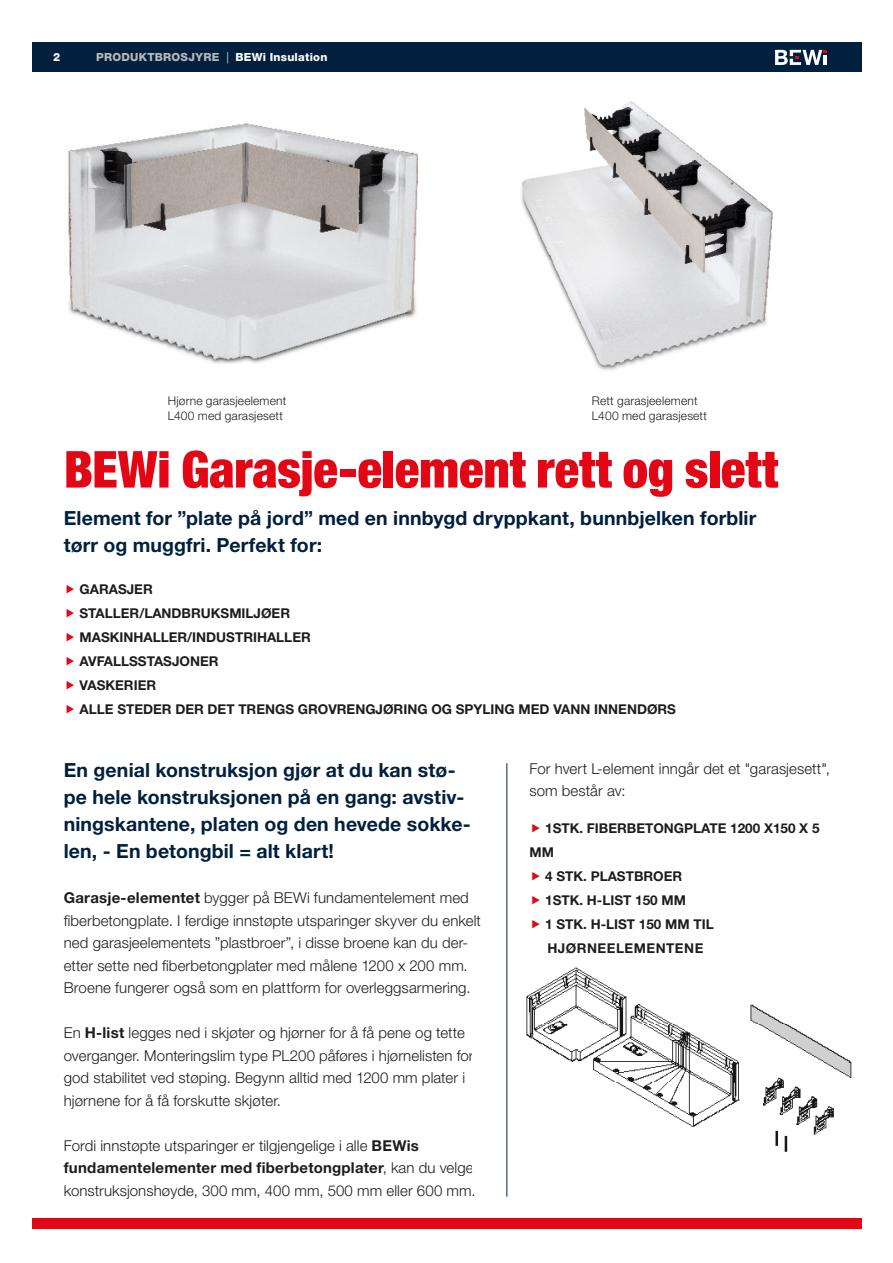
<style>
.page{position:relative;width:893px;height:1263px;background:#fff}
.page>*{position:absolute;margin:0;border:0;box-sizing:border-box;transform-origin:0 0}
.t1{font:900 condensed 51px "Helvetica Neue";color:#e30614}
.t2{font:700 19.5px/27px "Helvetica Neue LT Std";letter-spacing:.005em;color:#00203e}
.t3{font:300 15px/22.5px "Helvetica Neue LT Std";letter-spacing:.005em;color:#1d1d1b}
.t4{font:700 13.5px/24px "Helvetica Neue LT Std";color:#1d1d1b}
.t5{font:700 13.5px "Helvetica Neue LT Std";letter-spacing:.035em;color:#1d1d1b}
.t6{font:300 12px "Helvetica Neue LT Std";letter-spacing:.015em;color:#1d1d1b}
.t7{font:800 11.25px "Helvetica Neue LT Std";letter-spacing:.02em;color:#b7b6bb}
.t8{font:800 11.25px "Helvetica Neue LT Std";color:#fff}
.s1{font-weight:300;color:#fff}
.s2{color:#fff}
.s3{font-weight:700}
</style>
<div class="page">
<div style="left:32px;top:43px;width:829px;height:29px;background:#00203e"></div>
<div style="left:32px;top:1218px;width:829px;height:11px;background:#e30614"></div>
<svg style="left:775px;top:50px;width:52px;height:15px"></svg>
<img style="left:68px;top:123px;width:350px;height:241px">
<img style="left:521px;top:101px;width:252px;height:270px">
<img style="left:506px;top:966px;width:346px;height:205px">
<hr style="left:507px;top:763px;width:1px;height:434px;background:#00203e">
<p class="t8" style="left:53px;top:51px;width:9px">2</p>
<p class="t7" style="left:96px;top:51px;width:233px">PRODUKTBROSJYRE <span class="s1">|</span> <span class="s2">BEWi Insulation</span></p>
<p class="t6" style="left:168px;top:393px;width:120px">Hjørne garasjeelement</p>
<p class="t6" style="left:168px;top:408px;width:117px">L400 med garasjesett</p>
<p class="t6" style="left:592px;top:393px;width:107px">Rett garasjeelement</p>
<p class="t6" style="left:592px;top:408px;width:117px">L400 med garasjesett</p>
<p class="t1" style="left:64px;top:427px;width:716px">BEWi Garasje-element rett og slett</p>
<p class="t2" style="left:64px;top:504px;width:694px">Element for ”plate på jord” med en innbygd dryppkant, bunnbjelken forblir tørr og muggfri. Perfekt for:</p>
<p class="t4" style="left:80px;top:577px;width:75px">GARASJER</p>
<p class="t4" style="left:80px;top:601px;width:212px">STALLER/LANDBRUKSMILJØER</p>
<p class="t4" style="left:80px;top:625px;width:233px">MASKINHALLER/INDUSTRIHALLER<br>AVFALLSSTASJONER</p>
<p class="t4" style="left:80px;top:673px;width:78px">VASKERIER</p>
<p class="t4" style="left:80px;top:697px;width:598px">ALLE STEDER DER DET TRENGS GROVRENGJØRING OG SPYLING MED VANN INNENDØRS</p>
<p class="t2" style="left:64px;top:756px;width:408px">En genial konstruksjon gjør at du kan stø&shy;pe hele konstruksjonen på en gang: avstiv&shy;ningskantene, platen og den hevede sokke&shy;len, - En betongbil = alt klart!</p>
<p class="t3" style="left:64px;top:886px;width:419px"><span class="s3">Garasje-elementet</span> bygger på BEWi fundamentelement med fiberbetongplate. I ferdige innstøpte utsparinger skyver du enkelt ned garasjeelementets ”plastbroer”, i disse broene kan du der&shy;etter sette ned fiberbetongplater med målene 1200 x 200 mm.<br>Broene fungerer også som en plattform for overleggsarmering.</p>
<p class="t3" style="left:64px;top:1021px;width:411px">En <span class="s3">H-list</span> legges ned i skjøter og hjørner for å få pene og tette overganger. Monteringslim type PL200 påføres i hjørnelisten for god stabilitet ved støping. Begynn alltid med 1200 mm plater i hjørnene for å få forskutte skjøter.</p>
<p class="t3" style="left:64px;top:1134px;width:413px">Fordi innstøpte utsparinger er tilgjengelige i alle <span class="s3">BEWis fundamentelementer med fiberbetongplater</span>, kan du velge konstruksjonshøyde, 300 mm, 400 mm, 500 mm eller 600 mm.</p>
<p class="t3" style="left:529px;top:757px;width:302px">For hvert L-element inngår det et "garasjesett", som består av:</p>
<p class="t4" style="left:529px;top:816px;width:292px;text-indent:16px">1STK. FIBERBETONGPLATE 1200 X150 X 5<br>MM</p>
<p class="t4" style="left:545px;top:864px;width:139px">4 STK. PLASTBROER</p>
<p class="t4" style="left:545px;top:888px;width:142px">1STK. H-LIST 150 MM</p>
<p class="t4" style="left:545px;top:912px;width:170px">1 STK. H-LIST 150 MM TIL</p>
<p class="t5" style="left:547px;top:940px;width:157px">HJØRNEELEMENTENE</p>
</div>
